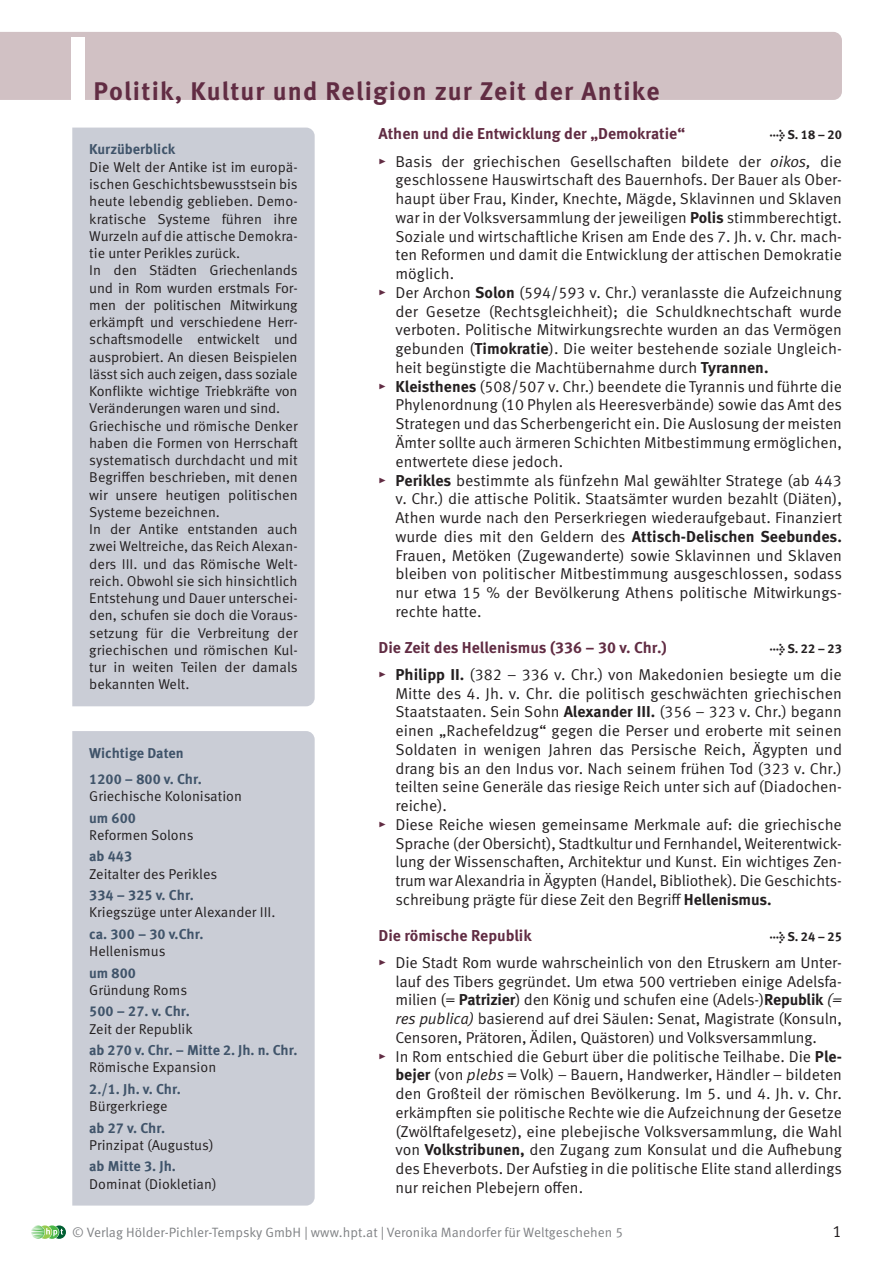
<style>
.page{position:relative;width:893px;height:1263px;background:#fff}
.page>*{position:absolute;margin:0;border:0;box-sizing:border-box;transform-origin:0 0}
.Kapitel_Nr{font:700 90px "Meta Pro";color:#fff}
.Kapitelbezeichnung{font:700 25.5px "Meta Pro";letter-spacing:.05em;color:#612c43}
.t1{font:16.5px "Meta Pro Norm";color:#231f20}
.Aufzaehlung_imTXT{font:15.75px/18.8px "Meta Pro Norm";color:#231f20;text-align:justify}
.Head2{font:700 15.75px "Meta Pro";color:#612c43}
.txt_ohneAbstand{font:14.25px/17.2px "Meta Pro Norm";color:#231f20;text-align:justify}
.txt_info_blauehinter{font:14.25px "Meta Pro Norm";color:#231f20}
.Head_Abstand1mm{font:700 14.25px "Meta Pro";color:#40546a}
.txt_info_blauehinter-2{font:700 14.25px "Meta Pro";color:#40546a}
.t2{font:13.5px "Meta Pro Norm";color:#808285}
.Head2-2{font:700 12.75px "Meta Pro";letter-spacing:-.015em;color:#231f20}
.s1{font-family:"Meta Pro";font-weight:700;color:#612c43}
.s2{font-family:"Meta Pro Norm Ita"}
.s3{font-family:"Meta Pro";font-weight:700}
</style>
<div class="page">
<svg style="left:31px;top:1225px;width:35px;height:14px"></svg>
<div style="left:72px;top:128px;width:243px;height:578px;background:#cacdd6"></div>
<div style="left:72px;top:731px;width:243px;height:474px;background:#cacdd6"></div>
<div style="left:0;top:32px;width:842px;height:68px;background:#d1c1c4"></div>
<p class="Kapitel_Nr" style="left:65px;top:-2px;width:28px">I</p>
<p class="Kapitelbezeichnung" style="left:94px;top:71px;width:567px">Politik, Kultur und Religion zur Zeit der Antike</p>
<p class="txt_info_blauehinter-2" style="left:89px;top:138px;width:88px">Kurzüberblick</p>
<p class="txt_ohneAbstand" style="left:89px;top:157px;width:210px">Die Welt der Antike ist im europä&shy;ischen Geschichtsbewusstsein bis heute lebendig geblieben. Demo&shy;kratische Systeme führen ihre Wurzeln auf die attische Demokra&shy;tie unter Perikles zurück.</p>
<p class="txt_ohneAbstand" style="left:89px;top:261px;width:210px">In den Städten Griechenlands und in Rom wurden erstmals For&shy;men der politischen Mitwirkung erkämpft und verschiedene Herr&shy;schaftsmodelle entwickelt und ausprobiert. An diesen Beispielen lässt sich auch zeigen, dass soziale Konflikte wichtige Triebkräfte von Veränderungen waren und sind.</p>
<p class="txt_ohneAbstand" style="left:89px;top:416px;width:210px">Griechische und römische Denker haben die Formen von Herrschaft systematisch durchdacht und mit Begriffen beschrieben, mit denen wir unsere heutigen politischen Systeme bezeichnen.</p>
<p class="txt_ohneAbstand" style="left:89px;top:519px;width:210px">In der Antike entstanden auch zwei Weltreiche, das Reich Alexan&shy;ders III. und das Römische Welt&shy;reich. Obwohl sie sich hinsichtlich Entstehung und Dauer unterschei&shy;den, schufen sie doch die Voraus&shy;setzung für die Verbreitung der griechischen und römischen Kul&shy;tur in weiten Teilen der damals bekannten Welt.</p>
<p class="txt_info_blauehinter-2" style="left:89px;top:742px;width:96px">Wichtige Daten</p>
<p class="txt_info_blauehinter-2" style="left:89px;top:768px;width:114px">1200 – 800 v. Chr.</p>
<p class="txt_info_blauehinter" style="left:89px;top:785px;width:154px">Griechische Kolonisation</p>
<p class="Head_Abstand1mm" style="left:89px;top:806px;width:48px">um 600</p>
<p class="txt_info_blauehinter" style="left:89px;top:824px;width:106px">Reformen Solons</p>
<p class="Head_Abstand1mm" style="left:89px;top:845px;width:44px">ab 443</p>
<p class="txt_info_blauehinter" style="left:89px;top:863px;width:129px">Zeitalter des Perikles</p>
<p class="Head_Abstand1mm" style="left:89px;top:884px;width:106px">334 – 325 v. Chr.</p>
<p class="txt_info_blauehinter" style="left:89px;top:901px;width:188px">Kriegszüge unter Alexander III.</p>
<p class="Head_Abstand1mm" style="left:89px;top:923px;width:116px">ca. 300 – 30 v.Chr.</p>
<p class="txt_info_blauehinter" style="left:89px;top:940px;width:78px">Hellenismus</p>
<p class="Head_Abstand1mm" style="left:89px;top:961px;width:48px">um 800</p>
<p class="txt_info_blauehinter" style="left:89px;top:979px;width:99px">Gründung Roms</p>
<p class="Head_Abstand1mm" style="left:89px;top:1000px;width:102px">500 – 27. v. Chr.</p>
<p class="txt_info_blauehinter" style="left:89px;top:1018px;width:105px">Zeit der Republik</p>
<p class="Head_Abstand1mm" style="left:89px;top:1039px;width:210px">ab 270 v. Chr. – Mitte 2. Jh. n. Chr.</p>
<p class="txt_info_blauehinter" style="left:89px;top:1056px;width:128px">Römische Expansion</p>
<p class="Head_Abstand1mm" style="left:89px;top:1078px;width:93px">2./1. Jh. v. Chr.</p>
<p class="txt_info_blauehinter" style="left:89px;top:1095px;width:80px">Bürgerkriege</p>
<p class="Head_Abstand1mm" style="left:89px;top:1116px;width:78px">ab 27 v. Chr.</p>
<p class="txt_ohneAbstand" style="left:89px;top:1135px;width:126px">Prinzipat (Augustus)</p>
<p class="Head_Abstand1mm" style="left:89px;top:1155px;width:88px">ab Mitte 3. Jh.</p>
<p class="txt_ohneAbstand" style="left:89px;top:1174px;width:129px">Dominat (Diokletian)</p>
<p class="Head2" style="left:378px;top:122px;width:308px">Athen und die Entwicklung der „Demokratie“</p>
<p class="Head2-2" style="left:770px;top:125px;width:74px">→ S. 18 – 20</p>
<p class="Aufzaehlung_imTXT" style="left:395px;top:151px;width:448px;text-indent:-17px"><span class="s1">▸</span> Basis der griechischen Gesellschaften bildete der <span class="s2">oikos,</span> die geschlossene Hauswirtschaft des Bauernhofs. Der Bauer als Ober&shy;haupt über Frau, Kinder, Knechte, Mägde, Sklavinnen und Sklaven war in der Volksversammlung der jeweiligen <span class="s3">Polis</span> stimmberechtigt.<br>Soziale und wirtschaftliche Krisen am Ende des 7. Jh. v. Chr. mach&shy;ten Reformen und damit die Entwicklung der attischen Demokratie möglich.</p>
<p class="Aufzaehlung_imTXT" style="left:395px;top:282px;width:448px;text-indent:-17px"><span class="s1">▸</span> Der Archon <span class="s3">Solon</span> (594/593 v. Chr.) veranlasste die Aufzeichnung der Gesetze (Rechtsgleichheit); die Schuldknechtschaft wurde verboten. Politische Mitwirkungsrechte wurden an das Vermögen gebunden (<span class="s3">Timokratie</span>). Die weiter bestehende soziale Ungleich&shy;heit begünstigte die Machtübernahme durch <span class="s3">Tyrannen.</span></p>
<p class="Aufzaehlung_imTXT" style="left:395px;top:376px;width:448px;text-indent:-17px"><span class="s1">▸</span> <span class="s3">Kleisthenes</span> (508/507 v. Chr.) beendete die Tyrannis und führte die Phylenordnung (10 Phylen als Heeresverbände) sowie das Amt des Strategen und das Scherbengericht ein. Die Auslosung der meisten Ämter sollte auch ärmeren Schichten Mitbestimmung ermöglichen, entwertete diese jedoch.</p>
<p class="Aufzaehlung_imTXT" style="left:395px;top:470px;width:448px;text-indent:-17px"><span class="s1">▸</span> <span class="s3">Perikles</span> bestimmte als fünfzehn Mal gewählter Stratege (ab 443 v. Chr.) die attische Politik. Staatsämter wurden bezahlt (Diäten), Athen wurde nach den Perserkriegen wiederaufgebaut. Finanziert wurde dies mit den Geldern des <span class="s3">Attisch-Delischen Seebundes.<br></span>Frauen, Metöken (Zugewanderte) sowie Sklavinnen und Sklaven bleiben von politischer Mitbestimmung ausgeschlossen, sodass nur etwa 15 % der Bevölkerung Athens politische Mitwirkungs&shy;rechte hatte.</p>
<p class="Head2" style="left:378px;top:635px;width:290px">Die Zeit des Hellenismus (336 – 30 v. Chr.)</p>
<p class="Head2-2" style="left:770px;top:638px;width:74px">→ S. 22 – 23</p>
<p class="Aufzaehlung_imTXT" style="left:395px;top:664px;width:448px;text-indent:-17px"><span class="s1">▸</span> <span class="s3">Philipp II.</span> (382 – 336 v. Chr.) von Makedonien besiegte um die Mitte des 4. Jh. v. Chr. die politisch geschwächten griechischen Staatstaaten. Sein Sohn <span class="s3">Alexander III.</span> (356 – 323 v. Chr.) begann einen „Rachefeldzug“ gegen die Perser und eroberte mit seinen Soldaten in wenigen Jahren das Persische Reich, Ägypten und drang bis an den Indus vor. Nach seinem frühen Tod (323 v. Chr.) teilten seine Generäle das riesige Reich unter sich auf (Diadochen&shy;reiche).</p>
<p class="Aufzaehlung_imTXT" style="left:395px;top:814px;width:448px;text-indent:-17px"><span class="s1">▸</span> Diese Reiche wiesen gemeinsame Merkmale auf: die griechische Sprache (der Obersicht), Stadtkultur und Fernhandel, Weiterentwick&shy;lung der Wissenschaften, Architektur und Kunst. Ein wichtiges Zen&shy;trum war Alexandria in Ägypten (Handel, Bibliothek). Die Geschichts&shy;schreibung prägte für diese Zeit den Begriff <span class="s3">Hellenismus.</span></p>
<p class="Head2" style="left:378px;top:923px;width:155px">Die römische Republik</p>
<p class="Head2-2" style="left:770px;top:926px;width:74px">→ S. 24 – 25</p>
<p class="Aufzaehlung_imTXT" style="left:395px;top:952px;width:448px;text-indent:-17px"><span class="s1">▸</span> Die Stadt Rom wurde wahrscheinlich von den Etruskern am Unter&shy;lauf des Tibers gegründet. Um etwa 500 vertrieben einige Adelsfa&shy;milien (= <span class="s3">Patrizier</span>) den König und schufen eine (Adels-)<span class="s3">Republik</span> <span class="s2">(= res publica)</span> basierend auf drei Säulen: Senat, Magistrate (Konsuln, Censoren, Prätoren, Ädilen, Quästoren) und Volksversammlung.</p>
<p class="Aufzaehlung_imTXT" style="left:395px;top:1046px;width:448px;text-indent:-17px"><span class="s1">▸</span> In Rom entschied die Geburt über die politische Teilhabe. Die <span class="s3">Ple&shy;bejer</span> (von <span class="s2">plebs</span> = Volk) – Bauern, Handwerker, Händler – bildeten den Großteil der römischen Bevölkerung. Im 5. und 4. Jh. v. Chr. erkämpften sie politische Rechte wie die Aufzeichnung der Gesetze (Zwölftafelgesetz), eine plebejische Volksversammlung, die Wahl von <span class="s3">Volkstribunen,</span> den Zugang zum Konsulat und die Aufhebung des Eheverbots. Der Aufstieg in die politische Elite stand allerdings nur reichen Plebejern offen.</p>
<p class="t2" style="left:72px;top:1222px;width:552px">© Verlag Hölder-Pichler-Tempsky GmbH | www.hpt.at | Veronika Mandorfer für Weltgeschehen 5</p>
<p class="t1" style="left:832px;top:1219px;width:11px">1</p>
</div>
